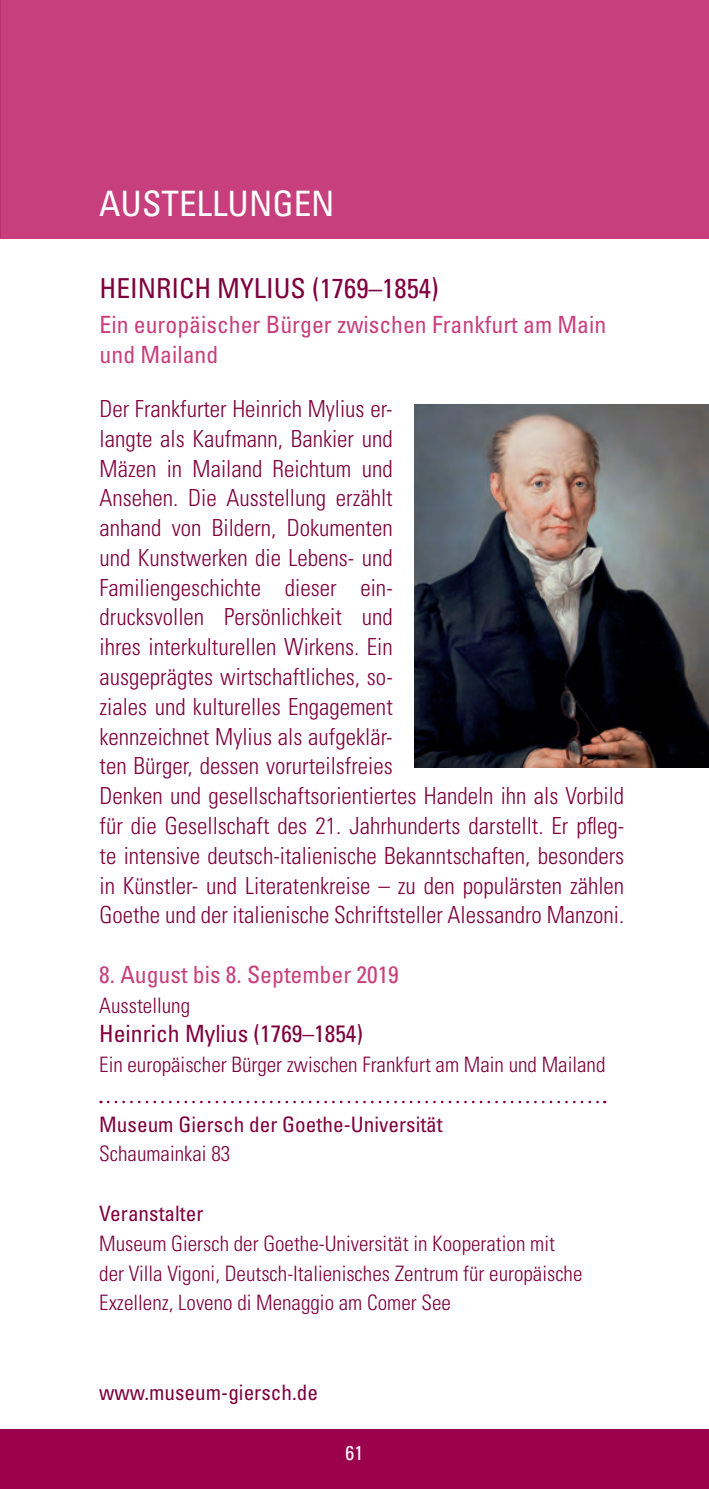
<style>
.page{position:relative;width:709px;height:1489px;background:#fff}
.page>*{position:absolute;margin:0;border:0;box-sizing:border-box;transform-origin:0 0}
.t1{font:condensed 35px "Univers";color:#fff}
.t2{font:condensed 27.5px "Univers";color:#7f003d}
.t3{font:condensed 23.75px/29.8px "Univers";color:#c7407d}
.t4{font:condensed 23.75px "Univers";color:#7f003d}
.t5{font:300 condensed 23.5px/29.8px "Univers";color:#7f003d}
.t6{font:300 condensed 21.25px/29.8px "Univers";color:#7f003d}
.t7{font:condensed 21.25px "Univers";color:#7f003d}
.t8{font:condensed 20px "Univers";color:#fff}
</style>
<div class="page">
<div style="left:0;top:1429px;width:709px;height:59px;background:#9b014c"></div>
<div style="left:0;top:0;width:709px;height:238px;background:#c7407d"></div>
<img style="left:414px;top:405px;width:295px;height:362px">
<svg style="left:108px;top:1100px;width:497px;height:3px"></svg>
<h1 class="t1" style="left:99px;top:182px;width:237px">austellungen</h1>
<p class="t2" style="left:100px;top:270px;width:341px">Heinrich Mylius (1769–1854)</p>
<p class="t3" style="left:100px;top:310px;width:508px">Ein europäischer Bürger zwischen Frankfurt am Main und Mailand</p>
<p class="t5" style="left:100px;top:394px;width:526px">Der Frankfurter Heinrich Mylius er-<br>langte als Kaufmann, Bankier und<br>Mäzen in Mailand Reichtum und<br>Ansehen. Die Ausstellung erzählt<br>anhand von Bildern, Dokumenten<br>und Kunstwerken die Lebens- und<br>Familiengeschichte dieser ein-<br>drucksvollen Persönlichkeit und<br>ihres interkulturellen Wirkens. Ein<br>ausgeprägtes wirtschaftliches, so-<br>ziales und kulturelles Engagement<br>kennzeichnet Mylius als aufgeklär-<br>ten Bürger, dessen vorurteilsfreies<br>Denken und gesellschaftsorientiertes Handeln ihn als Vorbild für die Gesellschaft des 21. Jahrhunderts darstellt. Er pfleg&shy;te intensive deutsch-italienische Bekanntschaften, besonders in Künstler- und Literatenkreise – zu den populärsten zählen Goethe und der italienische Schriftsteller Alessandro Manzoni.</p>
<p class="t3" style="left:99px;top:959px;width:301px">8. August bis 8. September 2019</p>
<p class="t6" style="left:99px;top:990px;width:92px">Ausstellung</p>
<p class="t4" style="left:99px;top:1018px;width:265px">Heinrich Mylius (1769–1854)</p>
<p class="t6" style="left:99px;top:1049px;width:508px">Ein europäischer Bürger zwischen Frankfurt am Main und Mailand</p>
<p class="t7" style="left:99px;top:1110px;width:345px">M useum Giersch der Goethe-Universität</p>
<p class="t6" style="left:99px;top:1138px;width:132px">Schaumainkai 83</p>
<p class="t7" style="left:99px;top:1199px;width:106px">Veranstalter</p>
<p class="t6" style="left:99px;top:1228px;width:485px">Museum Giersch der Goethe-Universität in Kooperation mit der Villa Vigoni, Deutsch-Italienisches Zentrum für europäische<br>Exzellenz, Loveno di Menaggio am Comer See</p>
<p class="t7" style="left:99px;top:1378px;width:220px">www.museum-giersch.de</p>
<p class="t8" style="left:345px;top:1439px;width:19px">61</p>
</div>
